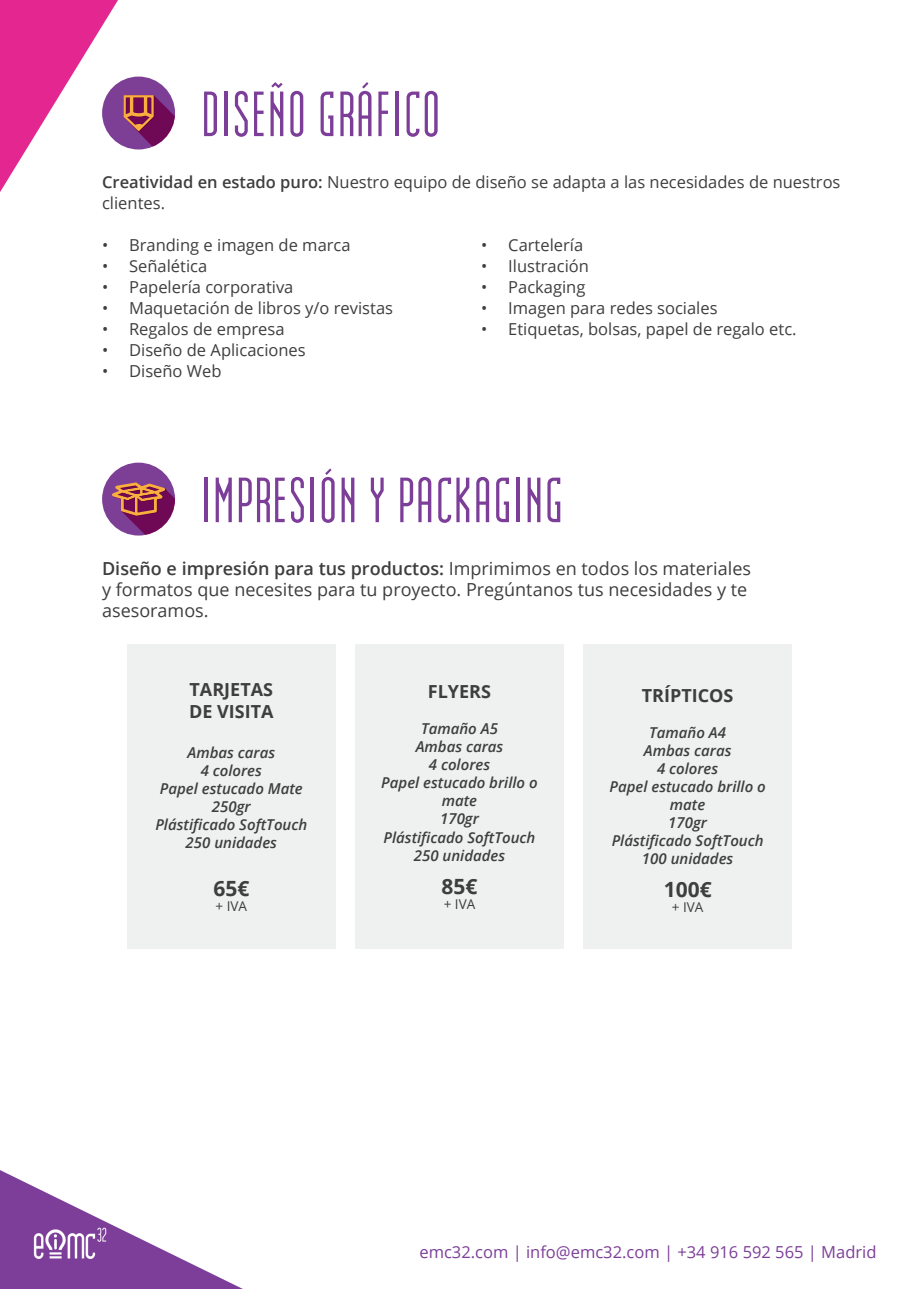
<style>
.page{position:relative;width:919px;height:1289px;background:#fff}
.page>*{position:absolute;margin:0;border:0;box-sizing:border-box;transform-origin:0 0}
.t1{font:63px "Institution";color:#7c3e98}
.t2{font:700 21px "Open Sans";color:#3e3e3f}
.t3{font:18px/21px "Open Sans";color:#3e3e3f}
.t4{font:700 18px/21.6px "Open Sans";color:#3e3e3f}
.t5{font:16.5px/21px "Open Sans";color:#3e3e3f}
.t6{font:16.5px "Open Sans";color:#7c3e98}
.t7{font:italic 600 15px/18px "Open Sans";color:#3e3e3f;text-align:center}
.t8{font:13.5px "Open Sans";color:#3e3e3f}
.s1{font-weight:600}
</style>
<div class="page">
<svg style="left:0;top:1170px;width:241px;height:118px"></svg>
<svg style="left:0;top:0;width:176px;height:536px"></svg>
<img style="left:31px;top:1227px;width:77px;height:31px">
<div style="left:127px;top:644px;width:208px;height:304px;background:#eff0f0"></div>
<div style="left:355px;top:644px;width:208px;height:304px;background:#eff0f0"></div>
<div style="left:583px;top:644px;width:208px;height:304px;background:#eff0f0"></div>
<div style="left:102px;top:77px;width:73px;height:72px;background:#7d3e96;border-radius:50%"></div>
<svg style="left:121px;top:93px;width:54px;height:56px"></svg>
<div style="left:102px;top:462px;width:73px;height:73px;background:#7d3e96;border-radius:50%"></div>
<svg style="left:109px;top:481px;width:66px;height:54px"></svg>
<h1 class="t1" style="left:201px;top:81px;width:242px">DISEÑO GRÁFICO</h1>
<p class="t5" style="left:102px;top:171px;width:739px"><span class="s1">Creatividad en estado puro:</span> Nuestro equipo de diseño se adapta a las necesidades de nuestros clientes.</p>
<p class="t5" style="left:102px;top:234px;width:250px">• Branding e imagen de marca</p>
<p class="t5" style="left:102px;top:255px;width:107px">• Señalética</p>
<p class="t5" style="left:102px;top:276px;width:193px">• Papelería corporativa</p>
<p class="t5" style="left:102px;top:297px;width:292px">• Maquetación de libros y/o revistas</p>
<p class="t5" style="left:102px;top:318px;width:184px">• Regalos de empresa</p>
<p class="t5" style="left:102px;top:339px;width:205px">• Diseño de Aplicaciones</p>
<p class="t5" style="left:102px;top:360px;width:121px">• Diseño Web</p>
<p class="t5" style="left:481px;top:234px;width:103px">• Cartelería</p>
<p class="t5" style="left:481px;top:255px;width:109px">• Ilustración</p>
<p class="t5" style="left:481px;top:276px;width:106px">• Packaging</p>
<p class="t5" style="left:481px;top:297px;width:238px">• Imagen para redes sociales</p>
<p class="t5" style="left:481px;top:318px;width:317px">• Etiquetas, bolsas, papel de regalo etc.</p>
<h1 class="t1" style="left:201px;top:466px;width:365px">IMPRESIÓN Y PACKAGING</h1>
<p class="t3" style="left:102px;top:558px;width:650px"><span class="s1">Diseño e impresión para tus productos:</span> Imprimimos en todos los materiales y formatos que necesites para tu proyecto. Pregúntanos tus necesidades y te asesoramos.</p>
<p class="t4" style="left:189px;top:678px;width:86px">TARJETAS<br>DE VISITA</p>
<p class="t7" style="left:155px;top:742px;width:153px">Ambas caras<br>4 colores<br>Papel estucado Mate<br>250gr<br>Plástificado SoftTouch<br>250 unidades</p>
<p class="t2" style="left:213px;top:873px;width:37px">65€</p>
<p class="t8" style="left:215px;top:896px;width:33px">+ IVA</p>
<p class="t4" style="left:428px;top:680px;width:65px">FLYERS</p>
<p class="t7" style="left:381px;top:719px;width:158px">Tamaño A5<br>Ambas caras<br>4 colores<br>Papel estucado brillo o mate<br>170gr<br>Plástificado SoftTouch<br>250 unidades</p>
<p class="t2" style="left:441px;top:871px;width:37px">85€</p>
<p class="t8" style="left:443px;top:894px;width:33px">+ IVA</p>
<p class="t4" style="left:641px;top:684px;width:93px">TRÍPTICOS</p>
<p class="t7" style="left:609px;top:723px;width:158px">Tamaño A4<br>Ambas caras<br>4 colores<br>Papel estucado brillo o mate<br>170gr<br>Plástificado SoftTouch<br>100 unidades</p>
<p class="t2" style="left:663px;top:874px;width:49px">100€</p>
<p class="t8" style="left:671px;top:897px;width:33px">+ IVA</p>
<p class="t6" style="left:419px;top:1240px;width:458px">emc32.com | info@emc32.com | +34 916 592 565 | Madrid</p>
</div>
